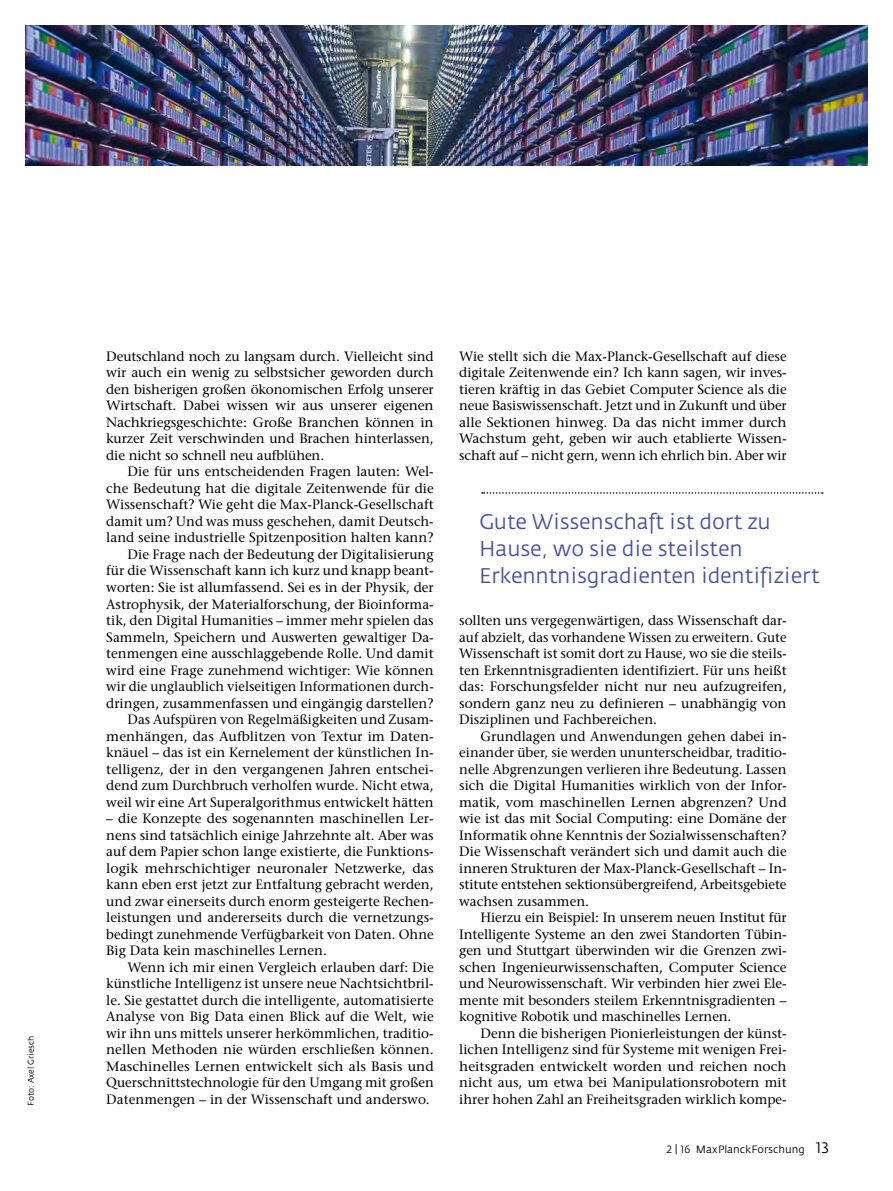
<style>
.page{position:relative;width:893px;height:1191px;background:#fff}
.page>*{position:absolute;margin:0;border:0;box-sizing:border-box;transform-origin:0 0}
.t1{font:21px/27px "Fedra Sans";letter-spacing:-.01em;color:#46519f}
.t2{font:13.5px/16.5px "Stone Serif";color:#000;text-align:justify}
.t3{font:10.5px "Fedra Sans";color:#000}
.t4{font:8.25px "Fedra Sans";color:#000}
.s1{font-family:"Fedra Sans Book SC"}
.s2{font-family:"Fedra Sans Book SC";font-size:15px}
</style>
<div class="page">
<img style="left:26px;top:26px;width:841px;height:140px">
<svg style="left:482px;top:492px;width:341px;height:2px"></svg>
<p class="t4" style="left:27px;top:1106px;width:72px;rotate:-90deg">Foto: Axel Griesch</p>
<p class="t2" style="left:106px;top:348px;width:329px">Deutschland noch zu langsam durch. Vielleicht sind</p>
<p class="t2" style="left:106px;top:364px;width:329px">wir auch ein wenig zu selbstsicher geworden durch</p>
<p class="t2" style="left:106px;top:381px;width:329px">den bisherigen großen ökonomischen Erfolg unserer</p>
<p class="t2" style="left:106px;top:397px;width:329px">Wirtschaft. Dabei wissen wir aus unserer eigenen</p>
<p class="t2" style="left:106px;top:414px;width:329px">Nachkriegsgeschichte: Große Branchen können in</p>
<p class="t2" style="left:106px;top:430px;width:329px">kurzer Zeit verschwinden und Brachen hinterlassen,</p>
<p class="t2" style="left:106px;top:447px;width:219px">die nicht so schnell neu aufblühen.</p>
<p class="t2" style="left:128px;top:463px;width:308px">Die für uns entscheidenden Fragen lauten: Wel-</p>
<p class="t2" style="left:106px;top:480px;width:329px">che Bedeutung hat die digitale Zeitenwende für die</p>
<p class="t2" style="left:106px;top:496px;width:329px">Wissenschaft? Wie geht die Max-Planck-Gesellschaft</p>
<p class="t2" style="left:106px;top:513px;width:329px">damit um? Und was muss geschehen, damit Deutsch-</p>
<p class="t2" style="left:106px;top:529px;width:329px">land seine industrielle Spitzenposition halten kann?</p>
<p class="t2" style="left:128px;top:546px;width:308px">Die Frage nach der Bedeutung der Digitalisierung</p>
<p class="t2" style="left:106px;top:562px;width:329px">für die Wissenschaft kann ich kurz und knapp beant-</p>
<p class="t2" style="left:106px;top:579px;width:329px">worten: Sie ist allumfassend. Sei es in der Physik, der</p>
<p class="t2" style="left:106px;top:595px;width:329px">Astrophysik, der Materialforschung, der Bioinforma-</p>
<p class="t2" style="left:106px;top:612px;width:329px">tik, den Digital Humanities – immer mehr spielen das</p>
<p class="t2" style="left:106px;top:628px;width:329px">Sammeln, Speichern und Auswerten gewaltiger Da-</p>
<p class="t2" style="left:106px;top:645px;width:329px">tenmengen eine ausschlaggebende Rolle. Und damit</p>
<p class="t2" style="left:106px;top:661px;width:329px">wird eine Frage zunehmend wichtiger: Wie können</p>
<p class="t2" style="left:106px;top:678px;width:329px">wir die unglaublich vielseitigen Informationen durch-</p>
<p class="t2" style="left:106px;top:694px;width:329px">dringen, zusammenfassen und eingängig darstellen?</p>
<p class="t2" style="left:128px;top:711px;width:308px">Das Aufspüren von Regelmäßigkeiten und Zusam-</p>
<p class="t2" style="left:106px;top:727px;width:329px">menhängen, das Aufblitzen von Textur im Daten-</p>
<p class="t2" style="left:106px;top:744px;width:329px">knäuel – das ist ein Kernelement der künstlichen In-</p>
<p class="t2" style="left:106px;top:760px;width:329px">telligenz, der in den vergangenen Jahren entschei-</p>
<p class="t2" style="left:106px;top:777px;width:329px">dend zum Durchbruch verholfen wurde. Nicht etwa,</p>
<p class="t2" style="left:106px;top:793px;width:329px">weil wir eine Art Superalgorithmus entwickelt hätten</p>
<p class="t2" style="left:106px;top:810px;width:329px">– die Konzepte des sogenannten maschinellen Ler-</p>
<p class="t2" style="left:106px;top:826px;width:329px">nens sind tatsächlich einige Jahrzehnte alt. Aber was</p>
<p class="t2" style="left:106px;top:843px;width:329px">auf dem Papier schon lange existierte, die Funktions-</p>
<p class="t2" style="left:106px;top:859px;width:329px">logik mehrschichtiger neuronaler Netzwerke, das</p>
<p class="t2" style="left:106px;top:876px;width:329px">kann eben erst jetzt zur Entfaltung gebracht werden,</p>
<p class="t2" style="left:106px;top:892px;width:329px">und zwar einerseits durch enorm gesteigerte Rechen-</p>
<p class="t2" style="left:106px;top:909px;width:329px">leistungen und andererseits durch die vernetzungs-</p>
<p class="t2" style="left:106px;top:925px;width:329px">bedingt zunehmende Verfügbarkeit von Daten. Ohne</p>
<p class="t2" style="left:106px;top:942px;width:222px">Big Data kein maschinelles Lernen.</p>
<p class="t2" style="left:128px;top:958px;width:308px">Wenn ich mir einen Vergleich erlauben darf: Die</p>
<p class="t2" style="left:106px;top:975px;width:329px">künstliche Intelligenz ist unsere neue Nachtsichtbril-</p>
<p class="t2" style="left:106px;top:991px;width:329px">le. Sie gestattet durch die intelligente, automatisierte</p>
<p class="t2" style="left:106px;top:1008px;width:329px">Analyse von Big Data einen Blick auf die Welt, wie</p>
<p class="t2" style="left:106px;top:1024px;width:328px">wir ihn uns mittels unserer herkömmlichen, traditio-</p>
<p class="t2" style="left:106px;top:1041px;width:329px">nellen Methoden nie würden erschließen können.</p>
<p class="t2" style="left:106px;top:1057px;width:329px">Maschinelles Lernen entwickelt sich als Basis und</p>
<p class="t2" style="left:106px;top:1074px;width:329px">Querschnittstechnologie für den Umgang mit großen</p>
<p class="t2" style="left:106px;top:1090px;width:325px">Datenmengen – in der Wissenschaft und anderswo.</p>
<p class="t2" style="left:459px;top:348px;width:329px">Wie stellt sich die Max-Planck-Gesellschaft auf diese digitale Zeitenwende ein? Ich kann sagen, wir inves&shy;tieren kräftig in das Gebiet Computer Science als die neue Basiswissenschaft. Jetzt und in Zukunft und über alle Sektionen hinweg. Da das nicht immer durch Wachstum geht, geben wir auch etablierte Wissen&shy;schaft auf – nicht gern, wenn ich ehrlich bin. Aber wir</p>
<p class="t1" style="left:479px;top:509px;width:342px">Gute Wissenschaft ist dort zu<br>Hause, wo sie die steilsten<br>Erkenntnisgradienten identifiziert</p>
<p class="t2" style="left:459px;top:612px;width:329px">sollten uns vergegenwärtigen, dass Wissenschaft dar-</p>
<p class="t2" style="left:459px;top:628px;width:329px">auf abzielt, das vorhandene Wissen zu erweitern. Gute</p>
<p class="t2" style="left:459px;top:645px;width:329px">Wissenschaft ist somit dort zu Hause, wo sie die steils-</p>
<p class="t2" style="left:459px;top:661px;width:329px">ten Erkenntnisgradienten identifiziert. Für uns heißt</p>
<p class="t2" style="left:459px;top:678px;width:329px">das: Forschungsfelder nicht nur neu aufzugreifen,</p>
<p class="t2" style="left:459px;top:694px;width:329px">sondern ganz neu zu definieren – unabhängig von</p>
<p class="t2" style="left:459px;top:711px;width:199px">Disziplinen und Fachbereichen.</p>
<p class="t2" style="left:480px;top:727px;width:308px">Grundlagen und Anwendungen gehen dabei in-</p>
<p class="t2" style="left:459px;top:744px;width:328px">einander über, sie werden ununterscheidbar, traditio-</p>
<p class="t2" style="left:459px;top:760px;width:329px">nelle Abgrenzungen verlieren ihre Bedeutung. Lassen</p>
<p class="t2" style="left:459px;top:777px;width:329px">sich die Digital Humanities wirklich von der Infor-</p>
<p class="t2" style="left:459px;top:793px;width:329px">matik, vom maschinellen Lernen abgrenzen? Und</p>
<p class="t2" style="left:459px;top:810px;width:329px">wie ist das mit Social Computing: eine Domäne der</p>
<p class="t2" style="left:459px;top:826px;width:329px">Informatik ohne Kenntnis der Sozialwissenschaften?</p>
<p class="t2" style="left:459px;top:843px;width:329px">Die Wissenschaft verändert sich und damit auch die</p>
<p class="t2" style="left:459px;top:859px;width:329px">inneren Strukturen der Max-Planck-Gesellschaft – In-</p>
<p class="t2" style="left:459px;top:876px;width:329px">stitute entstehen sektionsübergreifend, Arbeitsgebiete</p>
<p class="t2" style="left:459px;top:892px;width:131px">wachsen zusammen.</p>
<p class="t2" style="left:480px;top:909px;width:308px">Hierzu ein Beispiel: In unserem neuen Institut für</p>
<p class="t2" style="left:459px;top:925px;width:329px">Intelligente Systeme an den zwei Standorten Tübin-</p>
<p class="t2" style="left:459px;top:942px;width:329px">gen und Stuttgart überwinden wir die Grenzen zwi-</p>
<p class="t2" style="left:459px;top:958px;width:329px">schen Ingenieurwissenschaften, Computer Science</p>
<p class="t2" style="left:459px;top:975px;width:329px">und Neurowissenschaft. Wir verbinden hier zwei Ele-</p>
<p class="t2" style="left:459px;top:991px;width:329px">mente mit besonders steilem Erkenntnisgradienten –</p>
<p class="t2" style="left:459px;top:1008px;width:274px">kognitive Robotik und maschinelles Lernen.</p>
<p class="t2" style="left:480px;top:1024px;width:308px">Denn die bisherigen Pionierleistungen der künst-</p>
<p class="t2" style="left:459px;top:1041px;width:329px">lichen Intelligenz sind für Systeme mit wenigen Frei-</p>
<p class="t2" style="left:459px;top:1057px;width:329px">heitsgraden entwickelt worden und reichen noch</p>
<p class="t2" style="left:459px;top:1074px;width:329px">nicht aus, um etwa bei Manipulationsrobotern mit</p>
<p class="t2" style="left:459px;top:1090px;width:329px">ihrer hohen Zahl an Freiheitsgraden wirklich kompe-</p>
<p class="t3" style="left:667px;top:1144px;width:163px"><span class="s1">2 | 16</span> MaxPlanckForschung <span class="s2">13</span></p>
</div>
